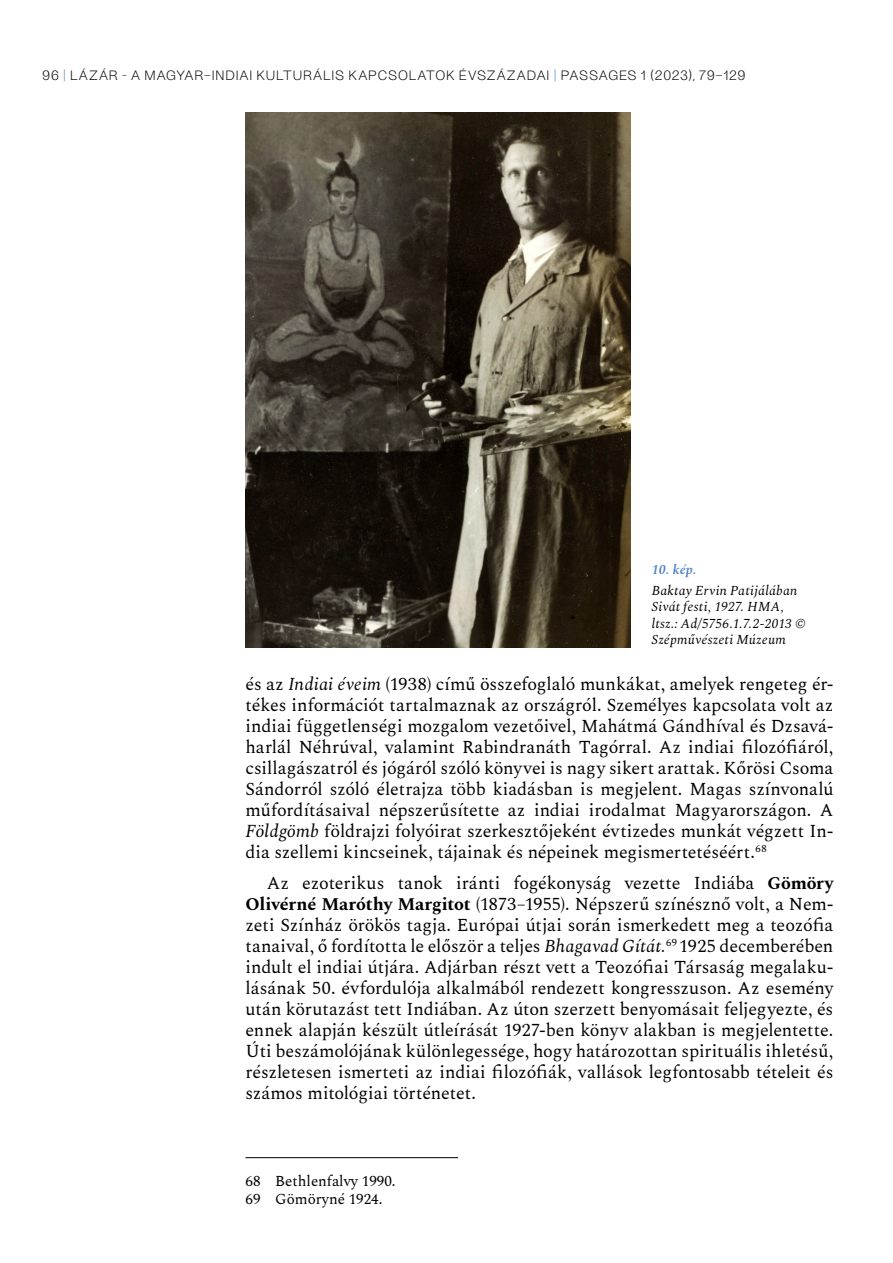
<style>
.page{position:relative;width:893px;height:1263px;background:#fff}
.page>*{position:absolute;margin:0;border:0;box-sizing:border-box;transform-origin:0 0}
.t1{font:18px/21px "Spectral Regular 2";letter-spacing:-.01em;color:#000;text-align:justify}
.t2{font:15px/18px "Spectral Regular 2";color:#000}
.t3{font:13.5px/16.2px "Spectral Italic 2";letter-spacing:.02em;color:#000}
.t4{font:13.5px "Ambiant Light 7";letter-spacing:.065em;color:#000}
.t5{font:italic 600 13.5px "Spectral";color:#5182c3}
.s1{color:#5182c3}
.s2{font-family:"Spectral Italic 2"}
.s3{font-family:"Spectral Bold 2"}
</style>
<div class="page">
<hr style="left:245px;top:1157px;width:213px;height:1px;background:#000">
<img style="left:246px;top:112px;width:384px;height:536px">
<p class="t4" style="left:43px;top:69px;width:704px">96 <span class="s1">|</span> LÁZÁR - A MAGYAR–INDIAI KULTURÁLIS KAPCSOLATOK ÉVSZÁZADAI <span class="s1">|</span> PASSAGES 1 (2023), 79–129</p>
<p class="t5" style="left:652px;top:560px;width:46px">10. kép.</p>
<p class="t3" style="left:652px;top:581px;width:156px">Baktay Ervin Patijálában<br>Sivát festi, 1927 . HMA, ltsz .: Ad/5756 .1 .7 .2-2013 ©<br>Szépművészeti Múzeum</p>
<p class="t1" style="left:245px;top:672px;width:589px">és az <span class="s2">Indiai éveim</span> (1938) című összefoglaló munkákat, amelyek rengeteg ér&shy;tékes információt tartalmaznak az országról. Személyes kapcsolata volt az indiai függetlenségi mozgalom vezetőivel, Mahátmá Gándhíval és Dzsavá&shy;harlál Néhrúval, valamint Rabindranáth Tagórral. Az indiai filozófiáról, csillagászatról és jógáról szóló könyvei is nagy sikert arattak. Kőrösi Csoma Sándorról szóló életrajza több kiadásban is megjelent. Magas színvonalú műfordításaival népszerűsítette az indiai irodalmat Magyarországon. A <span class="s2">Földgömb</span> földrajzi folyóirat szerkesztőjeként évtizedes munkát végzett In&shy;dia szellemi kincseinek, tájainak és népeinek megismertetéséért.<sup>68</sup></p>
<p class="t1" style="left:245px;top:871px;width:589px;text-indent:21px">Az ezoterikus tanok iránti fogékonyság vezette Indiába <span class="s3">Gömöry Olivérné Maróthy Margitot</span> (1873–1955). Népszerű színésznő volt, a Nem&shy;zeti Színház örökös tagja. Európai útjai során ismerkedett meg a teozófia tanaival, ő fordította le először a teljes <span class="s2">Bhagavad Gítát .</span><sup>69</sup> 1925 decemberében indult el indiai útjára. Adjárban részt vett a Teozófiai Társaság megalaku&shy;lásának 50. évfordulója alkalmából rendezett kongresszuson. Az esemény után körutazást tett Indiában. Az úton szerzett benyomásait feljegyezte, és ennek alapján készült útleírását 1927-ben könyv alakban is megjelentette.<br>Úti beszámolójának különlegessége, hogy határozottan spirituális ihletésű, részletesen ismerteti az indiai filozófiák, vallások legfontosabb tételeit és számos mitológiai történetet.</p>
<p class="t2" style="left:245px;top:1171px;width:152px">68 Bethlenfalvy 1990.<br>69 Gömöryné 1924.</p>
</div>
